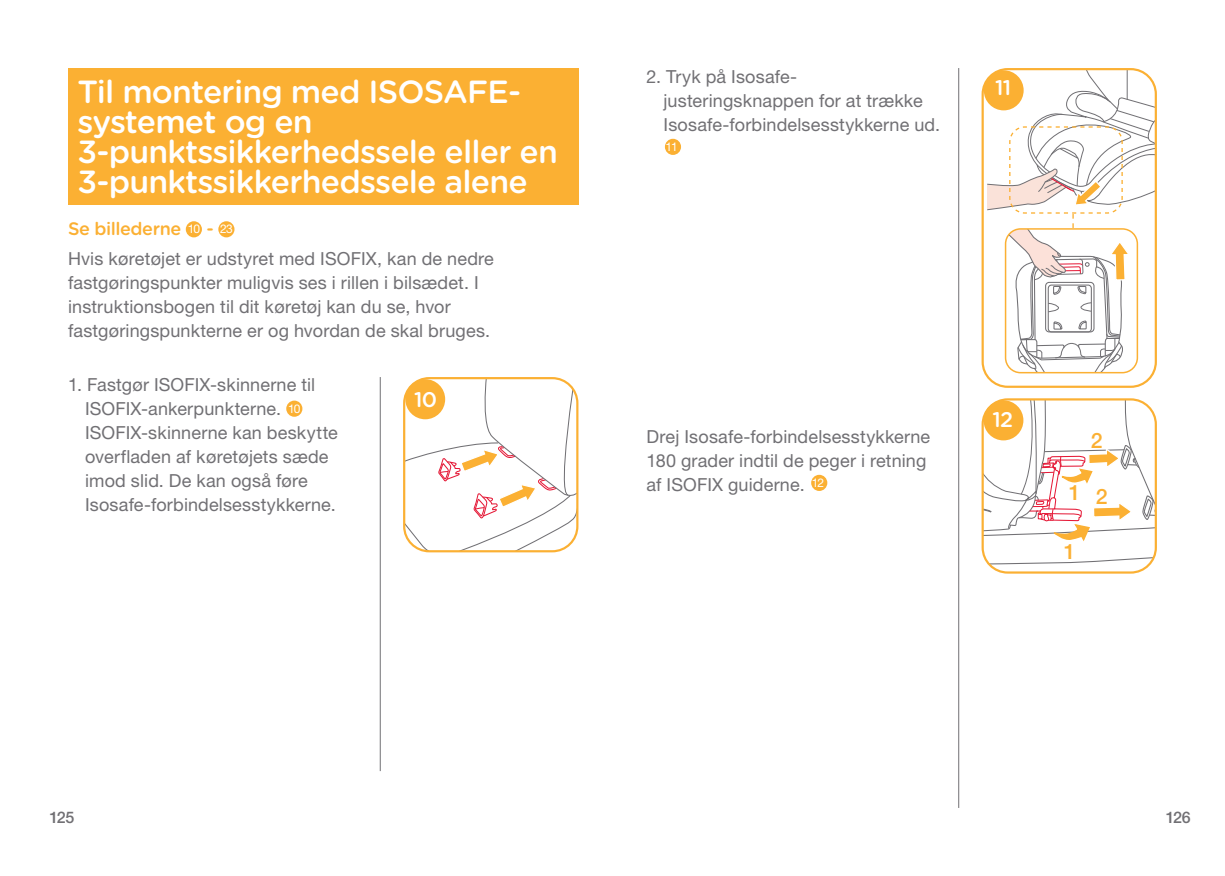
<style>
.page{position:relative;width:1225px;height:876px;background:#fff}
.page>*{position:absolute;margin:0;border:0;box-sizing:border-box;transform-origin:0 0}
.t1{font:500 32px/30px "Gotham Rounded";letter-spacing:-.025em;color:#fff}
.t2{font:500 21.2px "Gotham Rounded";color:#fff}
.t3{font:500 21.2px "Helvetica Neue LT Std";color:#fbb033}
.t4{font:18px/24px "Helvetica Neue LT Std";letter-spacing:.01em;color:#717074}
.t5{font:500 18px "Gotham Rounded";letter-spacing:-.025em;color:#fbb033}
.t6{font:500 16px "Helvetica Neue LT Std";letter-spacing:-.06em;color:#717074}
.t7{font:12px "Helvetica Neue LT Std";color:#fff}
.s1{font-family:"Helvetica Neue LT Std";font-weight:400;font-size:12px;color:#fff}
.s2{font-size:12px;color:#fff}
</style>
<div class="page">
<div style="left:68px;top:68px;width:510px;height:136px;background:#fbb033"></div>
<div style="left:186px;top:221px;width:16px;height:16px;background:#fbb033;border-radius:50%"></div>
<div style="left:218px;top:221px;width:16px;height:16px;background:#fbb033;border-radius:50%"></div>
<div style="left:286px;top:401px;width:16px;height:16px;background:#fbb033;border-radius:50%"></div>
<svg style="left:404px;top:378px;width:173px;height:173px"></svg>
<div style="left:405px;top:379px;width:40px;height:40px;background:#fbb033;border-radius:50%"></div>
<hr style="left:380px;top:377px;width:1px;height:394px;background:#717074">
<div style="left:665px;top:139px;width:16px;height:16px;background:#fbb033;border-radius:50%"></div>
<div style="left:811px;top:475px;width:16px;height:16px;background:#fbb033;border-radius:50%"></div>
<div style="left:981px;top:68px;width:176px;height:320px;border:2px solid #fbb033;border-radius:25px"></div>
<svg style="left:987px;top:69px;width:168px;height:304px"></svg>
<div style="left:983px;top:70px;width:40px;height:40px;background:#fbb033;border-radius:50%"></div>
<div style="left:981px;top:398px;width:176px;height:176px;border:2px solid #fbb033;border-radius:25px"></div>
<svg style="left:982px;top:399px;width:174px;height:173px"></svg>
<div style="left:983px;top:400px;width:40px;height:40px;background:#fbb033;border-radius:50%"></div>
<hr style="left:958px;top:68px;width:1px;height:740px;background:#717074">
<h1 class="t1" style="left:77px;top:75px;width:482px">Til montering med ISOSAFE&shy;systemet og en<br>3-punktssikkerhedssele eller en<br>3-punktssikkerhedssele alene</h1>
<p class="t5" style="left:68px;top:216px;width:166px">Se billederne <span class="s1">10</span> - <span class="s1">23</span></p>
<p class="t4" style="left:68px;top:246px;width:427px">Hvis køretøjet er udstyret med ISOFIX, kan de nedre fastgøringspunkter muligvis ses i rillen i bilsædet. I instruktionsbogen til dit køretøj kan du se, hvor fastgøringspunkterne er og hvordan de skal bruges.</p>
<p class="t4" style="left:85px;top:372px;width:254px;text-indent:-17px">1. Fastgør ISOFIX-skinnerne til<br>ISOFIX-ankerpunkterne. <span class="s2">10<br></span>ISOFIX-skinnerne kan beskytte overfladen af køretøjets sæde imod slid. De kan også føre<br>Isosafe-forbindelsesstykkerne.</p>
<p class="t2" style="left:414px;top:385px;width:25px">10</p>
<p class="t4" style="left:663px;top:64px;width:278px;text-indent:-17px">2. Tryk på Isosafe&shy;justeringsknappen for at trække<br>Isosafe-forbindelsesstykkerne ud.</p>
<p class="t7" style="left:665px;top:139px;width:14px">11</p>
<p class="t2" style="left:995px;top:73px;width:18px">11</p>
<p class="t4" style="left:646px;top:424px;width:285px">Drej Isosafe-forbindelsesstykkerne<br>180 grader indtil de peger i retning af ISOFIX guiderne. <sup>12</sup></p>
<p class="t2" style="left:992px;top:404px;width:22px">12</p>
<p class="t3" style="left:1068px;top:480px;width:13px">1</p>
<p class="t3" style="left:1091px;top:428px;width:13px">2</p>
<p class="t3" style="left:1095px;top:484px;width:13px">2</p>
<p class="t3" style="left:1064px;top:539px;width:13px">1</p>
<p class="t6" style="left:49px;top:808px;width:26px">125</p>
<p class="t6" style="left:1165px;top:808px;width:26px">126</p>
</div>
